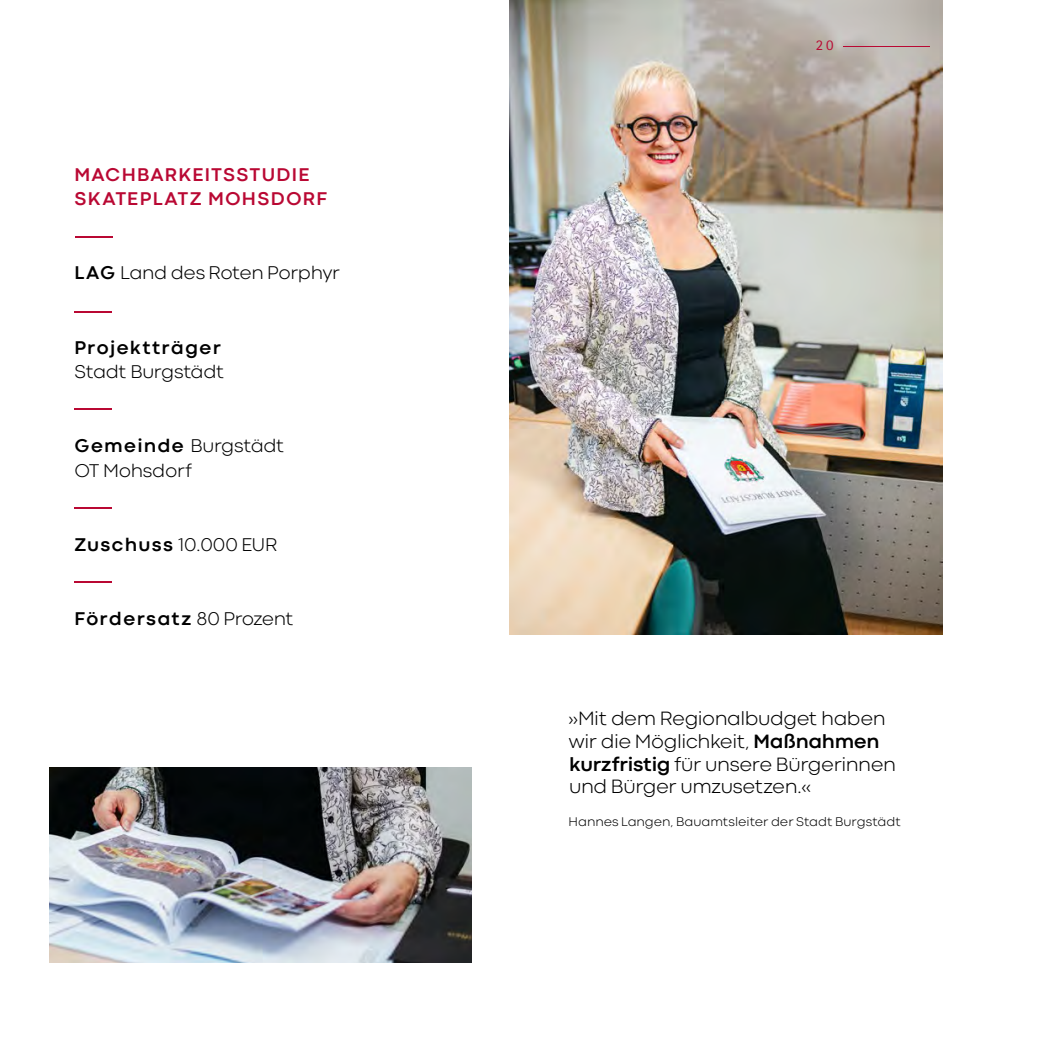
<style>
.page{position:relative;width:1042px;height:1042px;background:#fff}
.page>*{position:absolute;margin:0;border:0;box-sizing:border-box;transform-origin:0 0}
.t1{font:300 20.12px/22.8px "Codec Cold";letter-spacing:-.02em;color:#000}
.Texte_p_projektinfos{font:300 19.25px/24.5px "Codec Cold";letter-spacing:-.02em;color:#000}
.Texte_H1{font:700 19.25px/24.5px "Codec Cold";letter-spacing:.06em;color:#b90833}
.Texte_p_projektinfos-2{font:700 19.25px "Codec Cold";letter-spacing:.055em;color:#000}
.t2{font:14.88px "Rotis Sans Serif Pro";color:#b90833}
.t3{font:300 13.12px "Codec Cold";letter-spacing:-.005em;color:#000}
.s1{font-weight:700}
.s2{font-weight:300}
</style>
<div class="page">
<hr style="left:76px;top:236px;width:37px;height:2px;background:#b90833">
<hr style="left:74px;top:311px;width:38px;height:2px;background:#b90833">
<hr style="left:74px;top:408px;width:38px;height:2px;background:#b90833">
<hr style="left:74px;top:507px;width:38px;height:2px;background:#b90833">
<hr style="left:74px;top:581px;width:38px;height:2px;background:#b90833">
<img style="left:50px;top:767px;width:421px;height:195px">
<img style="left:510px;top:0;width:433px;height:634px">
<hr style="left:843px;top:46px;width:87px;height:1px;background:#b90833">
<p class="Texte_H1" style="left:74px;top:162px;width:254px">MACHBARKEITSSTUDIE<br>SKATEPLATZ MOHSDORF</p>
<p class="Texte_p_projektinfos" style="left:74px;top:261px;width:267px"><span class="s1">LAG</span> Land des Roten Porphyr</p>
<p class="Texte_p_projektinfos" style="left:74px;top:335px;width:152px"><span class="s1">Projektträger<br></span>Stadt Burgstädt</p>
<p class="Texte_p_projektinfos" style="left:74px;top:434px;width:212px"><span class="s1">Gemeinde</span> Burgstädt<br>OT Mohsdorf</p>
<p class="Texte_p_projektinfos" style="left:74px;top:532px;width:204px"><span class="s1">Zuschuss</span> 10.000 EUR</p>
<p class="Texte_p_projektinfos-2" style="left:74px;top:607px;width:221px">Fördersatz <span class="s2">80 Prozent</span></p>
<p class="t2" style="left:816px;top:36px;width:19px">20</p>
<p class="t1" style="left:567px;top:707px;width:330px">»Mit dem Regionalbudget haben wir die Möglichkeit, <span class="s1">Maßnahmen kurzfristig</span> für unsere Bürgerinnen und Bürger umzusetzen.«</p>
<p class="t3" style="left:568px;top:814px;width:334px">Hannes Langen, Bauamtsleiter der Stadt Burgstädt</p>
</div>
